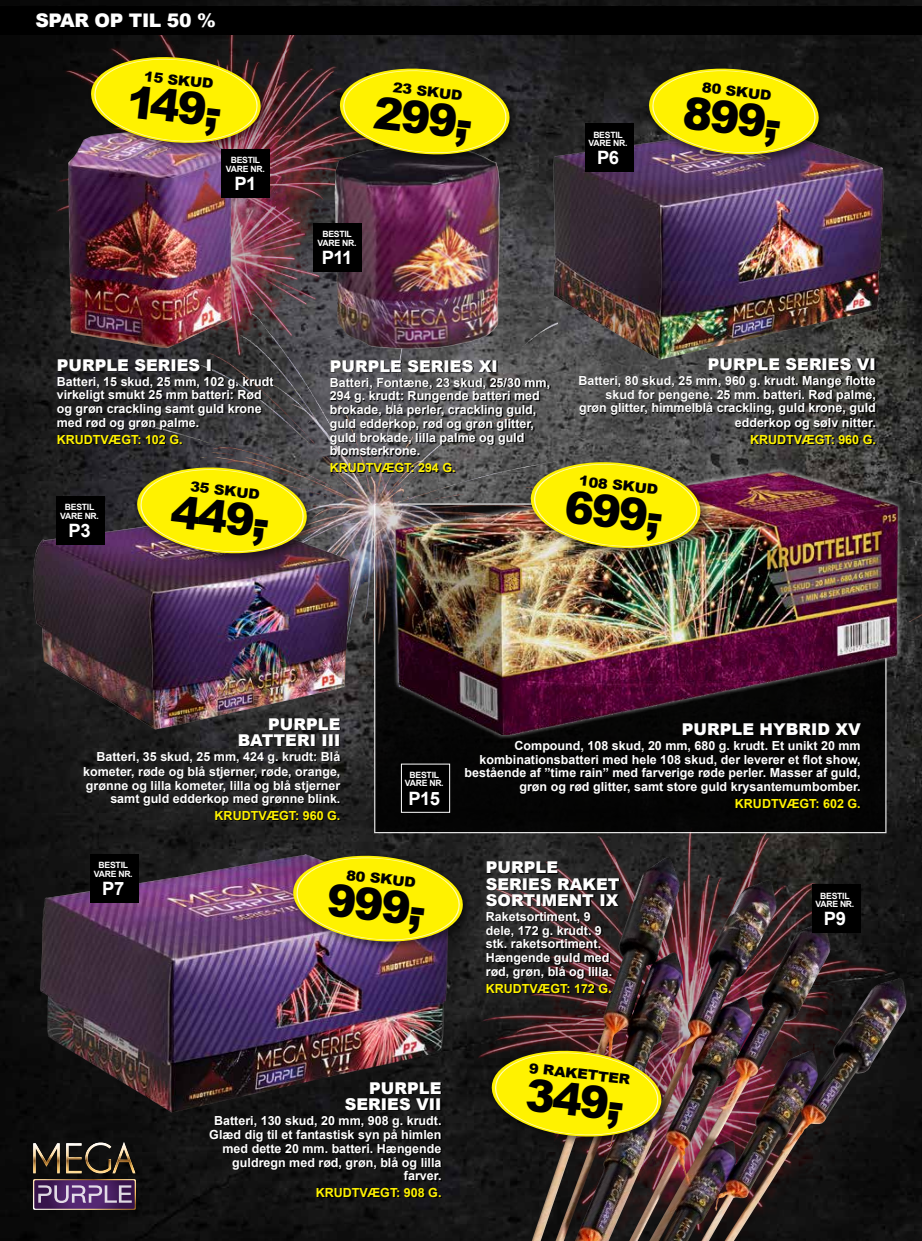
<style>
.page{position:relative;width:922px;height:1241px;background:#fff}
.page>*{position:absolute;margin:0;border:0;box-sizing:border-box;transform-origin:0 0}
.t1{font:900 44.12px "Arial";color:#000}
.t2{font:900 18.75px "Arial";letter-spacing:-.02em;color:#fff}
.t3{font:700 18.38px "Arial";letter-spacing:-.03em;color:#fff}
.t4{font:900 16.25px/16.2px "Arial";color:#fff;text-align:right}
.t5{font:900 13.75px "Arial";color:#000;scale:1.08 1}
.t6{font:700 12.5px/13.8px "Arial";color:#fff;text-align:right}
.t7{font:700 12.5px "Arial";color:#fff200}
.t8{font:700 8.62px/8.5px "Arial";letter-spacing:-.03em;color:#fff;text-align:center}
</style>
<div class="page">
<img style="left:0;top:0;width:921px;height:1240px">
<img style="left:909px;top:315px;width:12px;height:451px">
<img style="left:461px;top:819px;width:460px;height:421px">
<img style="left:18px;top:0;width:358px;height:377px">
<img style="left:40px;top:854px;width:408px;height:258px">
<div style="left:374px;top:503px;width:512px;height:330px;background:#000;border:1px solid #fff"></div>
<img style="left:143px;top:258px;width:414px;height:255px">
<img style="left:68px;top:131px;width:165px;height:217px">
<svg style="left:57px;top:359px;width:217px;height:85px;background:#242425"></svg>
<div style="left:87px;top:53px;width:185px;height:101px;background:#000;opacity:.5"></div>
<img style="left:87px;top:50px;width:177px;height:100px">
<div style="left:221px;top:149px;width:48px;height:49px;background:#000"></div>
<img style="left:33px;top:1141px;width:103px;height:68px">
<img style="left:334px;top:147px;width:165px;height:202px">
<svg style="left:331px;top:360px;width:219px;height:113px;background:#444345"></svg>
<div style="left:336px;top:65px;width:184px;height:100px;background:#000;opacity:.5"></div>
<svg style="left:336px;top:61px;width:177px;height:101px;background:#ada410"></svg>
<div style="left:313px;top:223px;width:48px;height:48px;background:#000"></div>
<img style="left:33px;top:513px;width:315px;height:216px">
<svg style="left:85px;top:718px;width:256px;height:103px;background:#1c1b1b"></svg>
<div style="left:133px;top:463px;width:185px;height:101px;background:#000;opacity:.5"></div>
<svg style="left:133px;top:460px;width:177px;height:100px;background:#bdaf1d"></svg>
<img style="left:553px;top:126px;width:330px;height:234px">
<svg style="left:580px;top:359px;width:295px;height:86px;background:#383838"></svg>
<div style="left:645px;top:65px;width:184px;height:100px;background:#000;opacity:.5"></div>
<svg style="left:645px;top:61px;width:177px;height:101px;background:#b4a817"></svg>
<div style="left:585px;top:124px;width:48px;height:48px;background:#000"></div>
<svg style="left:210px;top:1082px;width:231px;height:115px;background:#121111"></svg>
<div style="left:289px;top:851px;width:185px;height:101px;background:#000;opacity:.5"></div>
<svg style="left:289px;top:848px;width:177px;height:100px;background:#bbad1d"></svg>
<div style="left:90px;top:854px;width:49px;height:48px;background:#000"></div>
<img style="left:348px;top:451px;width:573px;height:283px">
<div style="left:466px;top:724px;width:395px;height:84px;background:#000"></div>
<div style="left:527px;top:458px;width:184px;height:101px;background:#000;opacity:.5"></div>
<img style="left:526px;top:455px;width:178px;height:100px">
<img style="left:531px;top:858px;width:176px;height:382px">
<svg style="left:486px;top:862px;width:133px;height:131px;background:#251e1e"></svg>
<div style="left:488px;top:1046px;width:184px;height:101px;background:#000;opacity:.5"></div>
<img style="left:487px;top:1043px;width:178px;height:100px">
<div style="left:811px;top:884px;width:49px;height:48px;background:#000"></div>
<div style="left:0;top:6px;width:921px;height:29px;background:#000"></div>
<div style="left:57px;top:496px;width:48px;height:48px;background:#000"></div>
<h2 class="t2" style="left:35px;top:7px;width:182px">SPAR OP TIL 50 %</h2>
<p class="t5" style="left:145px;top:66px;width:66px;rotate:6deg">15 SKUD</p>
<h1 class="t1" style="left:130px;top:69px;width:97px;rotate:6deg">149,-</h1>
<p class="t8" style="left:226px;top:156px;width:40px">BESTIL<br>VARE NR.</p>
<h3 class="t3" style="left:234px;top:171px;width:23px">P1</h3>
<h3 class="t4" style="left:57px;top:356px;width:157px">PURPLE SERIES I</h3>
<p class="t6" style="left:57px;top:375px;width:218px;text-align:left">Batteri, 15 skud, 25 mm, 102 g. krudt virkeligt smukt 25 mm batteri: Rød og grøn crackling samt guld krone med rød og grøn palme.</p>
<p class="t7" style="left:57px;top:431px;width:127px">KRUDTVÆGT: 102 G.</p>
<p class="t8" style="left:60px;top:503px;width:40px">BESTIL<br>VARE NR.</p>
<h3 class="t3" style="left:69px;top:518px;width:23px">P3</h3>
<p class="t5" style="left:191px;top:476px;width:66px;rotate:6deg">35 SKUD</p>
<h1 class="t1" style="left:174px;top:479px;width:100px;rotate:6deg">449,-</h1>
<p class="t5" style="left:394px;top:78px;width:66px;rotate:6deg">23 SKUD</p>
<h1 class="t1" style="left:377px;top:81px;width:100px;rotate:6deg">299,-</h1>
<p class="t8" style="left:317px;top:230px;width:40px">BESTIL<br>VARE NR.</p>
<h3 class="t3" style="left:321px;top:245px;width:32px">P11</h3>
<p class="t8" style="left:588px;top:131px;width:40px">BESTIL<br>VARE NR.</p>
<h3 class="t3" style="left:597px;top:145px;width:23px">P6</h3>
<p class="t5" style="left:703px;top:78px;width:66px;rotate:6deg">80 SKUD</p>
<h1 class="t1" style="left:686px;top:81px;width:100px;rotate:6deg">899,-</h1>
<h3 class="t4" style="left:330px;top:357px;width:169px">PURPLE SERIES XI</h3>
<p class="t6" style="left:330px;top:375px;width:222px;text-align:left">Batteri, Fontæne, 23 skud, 25/30 mm,<br>294 g. krudt: Rungende batteri med brokade, blå perler, crackling guld, guld edderkop, rød og grøn glitter, guld brokade, lilla palme og guld blomsterkrone.</p>
<p class="t7" style="left:330px;top:459px;width:127px">KRUDTVÆGT: 294 G.</p>
<h3 class="t4" style="left:707px;top:355px;width:169px">PURPLE SERIES VI</h3>
<p class="t6" style="left:578px;top:374px;width:299px">Batteri, 80 skud, 25 mm, 960 g. krudt. Mange flotte skud for pengene. 25 mm. batteri. Rød palme, grøn glitter, himmelblå crackling, guld krone, guld</p>
<p class="t6" style="left:734px;top:416px;width:143px">edderkop og sølv nitter.</p>
<p class="t7" style="left:749px;top:431px;width:127px">KRUDTVÆGT: 960 G.</p>
<p class="t5" style="left:580px;top:471px;width:75px;rotate:6deg">108 SKUD</p>
<h1 class="t1" style="left:568px;top:474px;width:100px;rotate:6deg">699,-</h1>
<h3 class="t4" style="left:238px;top:715px;width:104px">PURPLE<br>BATTERI III</h3>
<p class="t6" style="left:83px;top:749px;width:259px;line-height:15px">Batteri, 35 skud, 25 mm, 424 g. krudt: Blå kometer, røde og blå stjerner, røde, orange,</p>
<p class="t6" style="left:86px;top:778px;width:256px">grønne og lilla kometer, lilla og blå stjerner samt guld edderkop med grønne blink.</p>
<p class="t7" style="left:214px;top:807px;width:127px">KRUDTVÆGT: 960 G.</p>
<p class="t8" style="left:405px;top:770px;width:40px">BESTIL<br>VARE NR.</p>
<h3 class="t3" style="left:408px;top:785px;width:33px">P15</h3>
<p class="t8" style="left:94px;top:861px;width:40px">BESTIL<br>VARE NR.</p>
<h3 class="t3" style="left:102px;top:876px;width:23px">P7</h3>
<p class="t5" style="left:347px;top:864px;width:66px;rotate:6deg">80 SKUD</p>
<h1 class="t1" style="left:330px;top:867px;width:100px;rotate:6deg">999,-</h1>
<h3 class="t4" style="left:681px;top:720px;width:180px">PURPLE HYBRID XV</h3>
<p class="t6" style="left:464px;top:739px;width:397px">Compound, 108 skud, 20 mm, 680 g. krudt. Et unikt 20 mm kombinationsbatteri med hele 108 skud, der leverer et flot show, bestående af ”time rain” med farverige røde perler. Masser af guld, grøn og rød glitter, samt store guld krysantemumbomber.</p>
<p class="t7" style="left:734px;top:795px;width:127px">KRUDTVÆGT: 602 G.</p>
<h3 class="t4" style="left:485px;top:858px;width:135px;text-align:left">PURPLE<br>SERIES RAKET<br>SORTIMENT IX</h3>
<p class="t6" style="left:485px;top:909px;width:128px;text-align:left">Raketsortiment, 9 dele, 172 g. krudt. 9 stk. raketsortiment.<br>Hængende guld med rød, grøn, blå og lilla.</p>
<p class="t7" style="left:485px;top:979px;width:127px">KRUDTVÆGT: 172 G.</p>
<p class="t8" style="left:815px;top:891px;width:40px">BESTIL<br>VARE NR.</p>
<h3 class="t3" style="left:823px;top:906px;width:23px">P9</h3>
<h3 class="t4" style="left:345px;top:1079px;width:98px">PURPLE<br>SERIES VII</h3>
<p class="t6" style="left:209px;top:1114px;width:234px">Batteri, 130 skud, 20 mm, 908 g. krudt.<br>Glæd dig til et fantastisk syn på himlen med dette 20 mm. batteri. Hængende guldregn med rød, grøn, blå og lilla farver.</p>
<p class="t7" style="left:315px;top:1184px;width:127px">KRUDTVÆGT: 908 G.</p>
<p class="t5" style="left:529px;top:1058px;width:96px;rotate:6deg">9 RAKETTER</p>
<h1 class="t1" style="left:529px;top:1062px;width:100px;rotate:6deg">349,-</h1>
</div>
